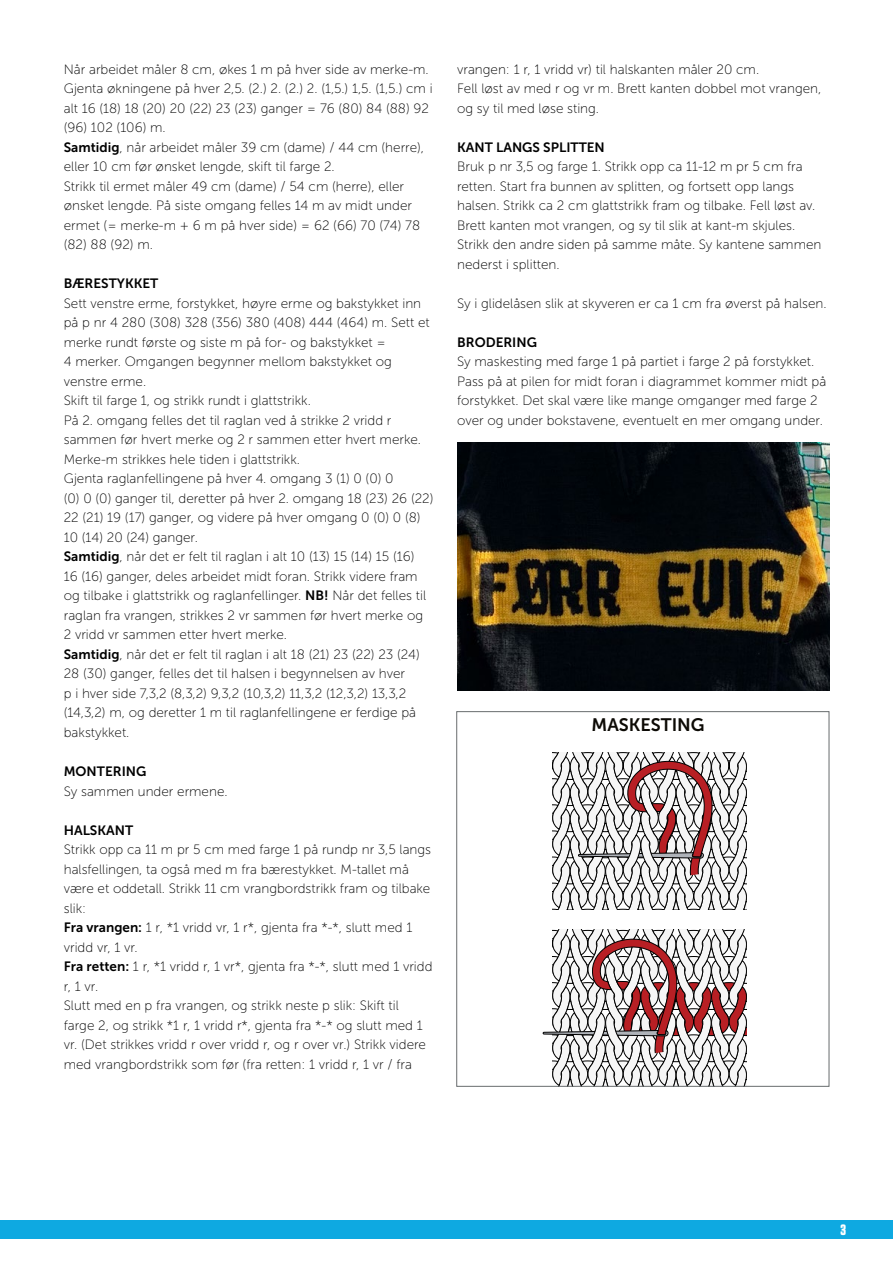
<style>
.page{position:relative;width:893px;height:1263px;background:#fff}
.page>*{position:absolute;margin:0;border:0;box-sizing:border-box;transform-origin:0 0}
.t1{font:18px "Museo Sans 700";color:#0c0a05}
.t2{font:700 15px "Tungsten";color:#fff}
.INNHOLD_-_Uten_ordde{font:13.5px/19.5px "Museo Sans 100";color:#000}
.INNHOLD_-_Uten_ordde-2{font:13.5px "Museo Sans 700";color:#000}
.s1{font-family:"Museo Sans 700"}
</style>
<div class="page">
<div style="left:0;top:1220px;width:893px;height:18px;background:#0ea9e1"></div>
<img style="left:457px;top:442px;width:372px;height:248px">
<svg style="left:552px;top:753px;width:195px;height:157px"></svg>
<svg style="left:543px;top:930px;width:204px;height:154px"></svg>
<div style="left:456px;top:711px;width:373px;height:375px;border:1px solid #686c6e"></div>
<p class="INNHOLD_-_Uten_ordde" style="left:64px;top:60px;width:370px">Når arbeidet måler 8 cm, økes 1 m på hver side av merke-m.<br>Gjenta økningene på hver 2,5. (2.) 2. (2.) 2. (1,5.) 1,5. (1,5.) cm i alt 16 (18) 18 (20) 20 (22) 23 (23) ganger = 76 (80) 84 (88) 92 (96) 102 (106) m.</p>
<p class="INNHOLD_-_Uten_ordde" style="left:64px;top:138px;width:362px"><span class="s1">Samtidig</span>, når arbeidet måler 39 cm (dame) / 44 cm (herre), eller 10 cm før ønsket lengde, skift til farge 2.</p>
<p class="INNHOLD_-_Uten_ordde" style="left:64px;top:177px;width:358px">Strikk til ermet måler 49 cm (dame) / 54 cm (herre), eller ønsket lengde. På siste omgang felles 14 m av midt under ermet (= merke-m + 6 m på hver side) = 62 (66) 70 (74) 78 (82) 88 (92) m.</p>
<p class="INNHOLD_-_Uten_ordde-2" style="left:64px;top:276px;width:96px">BÆRESTYKKET</p>
<p class="INNHOLD_-_Uten_ordde" style="left:64px;top:294px;width:367px">Sett venstre erme, forstykket, høyre erme og bakstykket inn på p nr 4 280 (308) 328 (356) 380 (408) 444 (464) m. Sett et merke rundt første og siste m på for- og bakstykket =</p>
<p class="INNHOLD_-_Uten_ordde" style="left:64px;top:352px;width:330px">4 merker. Omgangen begynner mellom bakstykket og venstre erme.</p>
<p class="INNHOLD_-_Uten_ordde" style="left:64px;top:391px;width:249px">Skift til farge 1, og strikk rundt i glattstrikk.</p>
<p class="INNHOLD_-_Uten_ordde" style="left:64px;top:411px;width:359px">På 2. omgang felles det til raglan ved å strikke 2 vridd r sammen før hvert merke og 2 r sammen etter hvert merke.<br>Merke-m strikkes hele tiden i glattstrikk.</p>
<p class="INNHOLD_-_Uten_ordde" style="left:64px;top:469px;width:331px">Gjenta raglanfellingene på hver 4. omgang 3 (1) 0 (0) 0</p>
<p class="INNHOLD_-_Uten_ordde" style="left:64px;top:489px;width:371px">(0) 0 (0) ganger til, deretter på hver 2. omgang 18 (23) 26 (22)<br>22 (21) 19 (17) ganger, og videre på hver omgang 0 (0) 0 (8)<br>10 (14) 20 (24) ganger.</p>
<p class="INNHOLD_-_Uten_ordde" style="left:64px;top:547px;width:364px"><span class="s1">Samtidig</span>, når det er felt til raglan i alt 10 (13) 15 (14) 15 (16)<br>16 (16) ganger, deles arbeidet midt foran. Strikk videre fram og tilbake i glattstrikk og raglanfellinger. <span class="s1">NB!</span> Når det felles til raglan fra vrangen, strikkes 2 vr sammen før hvert merke og</p>
<p class="INNHOLD_-_Uten_ordde" style="left:64px;top:625px;width:225px">2 vridd vr sammen etter hvert merke.</p>
<p class="INNHOLD_-_Uten_ordde" style="left:64px;top:645px;width:358px"><span class="s1">Samtidig</span>, når det er felt til raglan i alt 18 (21) 23 (22) 23 (24)<br>28 (30) ganger, felles det til halsen i begynnelsen av hver<br>p i hver side 7,3,2 (8,3,2) 9,3,2 (10,3,2) 11,3,2 (12,3,2) 13,3,2 (14,3,2) m, og deretter 1 m til raglanfellingene er ferdige på bakstykket.</p>
<p class="INNHOLD_-_Uten_ordde-2" style="left:64px;top:764px;width:84px">MONTERING</p>
<p class="INNHOLD_-_Uten_ordde" style="left:64px;top:781px;width:165px">Sy sammen under ermene.</p>
<p class="INNHOLD_-_Uten_ordde-2" style="left:64px;top:822px;width:71px">HALSKANT</p>
<p class="INNHOLD_-_Uten_ordde" style="left:64px;top:840px;width:369px">Strikk opp ca 11 m pr 5 cm med farge 1 på rundp nr 3,5 langs halsfellingen, ta også med m fra bærestykket. M-tallet må være et oddetall. Strikk 11 cm vrangbordstrikk fram og tilbake slik:</p>
<p class="INNHOLD_-_Uten_ordde" style="left:64px;top:918px;width:350px"><span class="s1">Fra vrangen:</span> 1 r, *1 vridd vr, 1 r*, gjenta fra *-*, slutt med 1 vridd vr, 1 vr.</p>
<p class="INNHOLD_-_Uten_ordde" style="left:64px;top:957px;width:370px"><span class="s1">Fra retten:</span> 1 r, *1 vridd r, 1 vr*, gjenta fra *-*, slutt med 1 vridd r, 1 vr.</p>
<p class="INNHOLD_-_Uten_ordde" style="left:64px;top:996px;width:364px">Slutt med en p fra vrangen, og strikk neste p slik: Skift til farge 2, og strikk *1 r, 1 vridd r*, gjenta fra *-* og slutt med 1 vr. (Det strikkes vridd r over vridd r, og r over vr.) Strikk videre med vrangbordstrikk som før (fra retten: 1 vridd r, 1 vr / fra</p>
<p class="INNHOLD_-_Uten_ordde" style="left:457px;top:60px;width:304px">vrangen: 1 r, 1 vridd vr) til halskanten måler 20 cm.</p>
<p class="INNHOLD_-_Uten_ordde" style="left:457px;top:79px;width:366px">Fell løst av med r og vr m. Brett kanten dobbel mot vrangen, og sy til med løse sting.</p>
<p class="INNHOLD_-_Uten_ordde-2" style="left:457px;top:140px;width:149px">KANT LANGS SPLITTEN</p>
<p class="INNHOLD_-_Uten_ordde" style="left:457px;top:157px;width:360px">Bruk p nr 3,5 og farge 1. Strikk opp ca 11-12 m pr 5 cm fra retten. Start fra bunnen av splitten, og fortsett opp langs halsen. Strikk ca 2 cm glattstrikk fram og tilbake. Fell løst av.<br>Brett kanten mot vrangen, og sy til slik at kant-m skjules.</p>
<p class="INNHOLD_-_Uten_ordde" style="left:457px;top:235px;width:366px">Strikk den andre siden på samme måte. Sy kantene sammen nederst i splitten.</p>
<p class="INNHOLD_-_Uten_ordde" style="left:457px;top:294px;width:371px">Sy i glidelåsen slik at skyveren er ca 1 cm fra øverst på halsen.</p>
<p class="INNHOLD_-_Uten_ordde-2" style="left:457px;top:335px;width:81px">BRODERING</p>
<p class="INNHOLD_-_Uten_ordde" style="left:457px;top:352px;width:371px">Sy maskesting med farge 1 på partiet i farge 2 på forstykket.<br>Pass på at pilen for midt foran i diagrammet kommer midt på forstykket. Det skal være like mange omganger med farge 2 over og under bokstavene, eventuelt en mer omgang under.</p>
<p class="t1" style="left:592px;top:715px;width:114px">MASKESTING</p>
<p class="t2" style="left:841px;top:1221px;width:7px">3</p>
</div>
